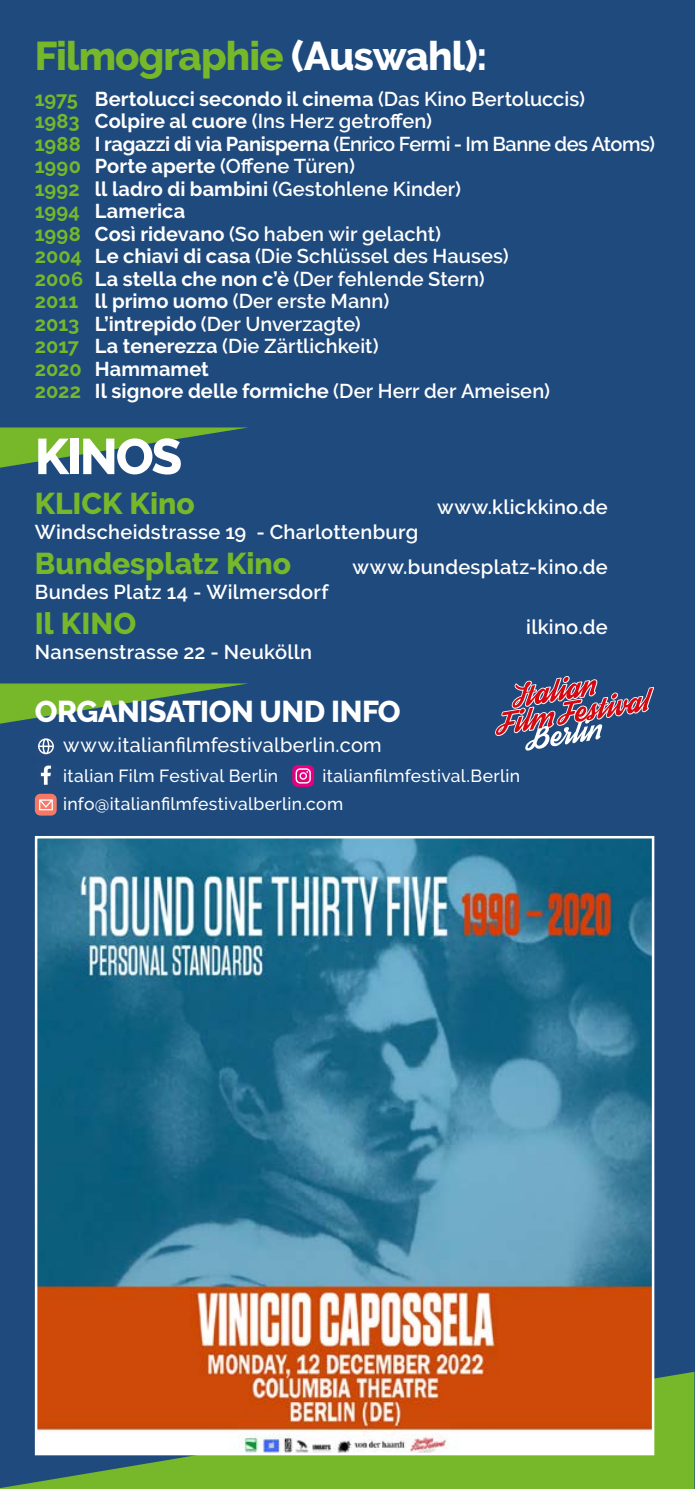
<style>
.page{position:relative;width:695px;height:1489px;background:#fff}
.page>*{position:absolute;margin:0;border:0;box-sizing:border-box;transform-origin:0 0}
.t1{font:800 50px "Raleway";letter-spacing:-.04em;color:#fff}
.t2{font:800 40px "Raleway";letter-spacing:-.02em;color:#76b82a}
.t3{font:800 30px "Raleway";color:#76b82a}
.t4{font:800 30px "Raleway";letter-spacing:-.015em;color:#fff}
.t5{font:600 20px "Raleway";letter-spacing:.005em;color:#fff}
.t6{font:700 20px "Raleway";letter-spacing:.005em;color:#fff}
.t7{font:600 20px "Raleway";letter-spacing:-.025em;color:#fff}
.t8{font:500 20px "Raleway";letter-spacing:.015em;color:#fff}
.t9{font:500 17.5px "Raleway";letter-spacing:.015em;color:#fff}
.s1{color:#fff}
.s2{color:#76b82a}
.s3{font-weight:600}
.s4{font-weight:700;color:#76b82a}
.s5{font-weight:700}
</style>
<div class="page">
<div style="left:0;top:0;width:694px;height:1488px;background:#1f4a7d"></div>
<svg style="left:1px;top:1371px;width:693px;height:117px;fill:#76b82a"></svg>
<svg style="left:495px;top:676px;width:159px;height:75px"></svg>
<img style="left:38px;top:839px;width:613px;height:613px">
<svg style="left:0;top:427px;width:248px;height:40px"></svg>
<svg style="left:0;top:683px;width:248px;height:40px"></svg>
<div style="left:292px;top:765px;width:22px;height:21px;background:#e6007d;border-radius:6px"></div>
<svg style="left:295px;top:768px;width:16px;height:15px"></svg>
<svg style="left:40px;top:765px;width:12px;height:19px"></svg>
<div style="left:35px;top:793px;width:22px;height:22px;background:#f67967;border-radius:6px"></div>
<svg style="left:39px;top:799px;width:14px;height:11px"></svg>
<svg style="left:38px;top:738px;width:16px;height:16px"></svg>
<p class="t2" style="left:35px;top:33px;width:454px">Filmographie <span class="s1">(Auswahl):</span></p>
<p class="t6" style="left:35px;top:87px;width:551px"><span class="s2">1975</span> Bertolucci secondo il cinema <span class="s3">(Das Kino Bertoluccis)</span></p>
<p class="t5" style="left:35px;top:110px;width:399px"><span class="s4">1983</span> <span class="s5">Colpire al cuore</span> (Ins Herz getroffen)</p>
<p class="t7" style="left:35px;top:132px;width:621px"><span class="s4">1988</span> <span class="s5">I ragazzi di via Panisperna</span> (Enrico Fermi - Im Banne des Atoms)</p>
<p class="t5" style="left:35px;top:155px;width:321px"><span class="s4">1990</span> <span class="s5">Porte aperte</span> (Offene Türen)</p>
<p class="t5" style="left:35px;top:177px;width:427px"><span class="s4">1992</span> <span class="s5">ll ladro di bambini</span> (Gestohlene Kinder)</p>
<p class="t6" style="left:35px;top:200px;width:152px"><span class="s2">1994</span> Lamerica</p>
<p class="t5" style="left:35px;top:222px;width:408px"><span class="s4">1998</span> <span class="s5">Così ridevano</span> (So haben wir gelacht)</p>
<p class="t5" style="left:35px;top:245px;width:475px"><span class="s4">2004</span> <span class="s5">Le chiavi di casa</span> (Die Schlüssel des Hauses)</p>
<p class="t5" style="left:35px;top:267px;width:451px"><span class="s4">2006</span> <span class="s5">La stella che non c’è</span> (Der fehlende Stern)</p>
<p class="t5" style="left:35px;top:290px;width:356px"><span class="s4">2011</span> <span class="s5">ll primo uomo</span> (Der erste Mann)</p>
<p class="t5" style="left:35px;top:312px;width:327px"><span class="s4">2013</span> <span class="s5">L’intrepido</span> (Der Unverzagte)</p>
<p class="t5" style="left:35px;top:335px;width:345px"><span class="s4">2017</span> <span class="s5">La tenerezza</span> (Die Zärtlichkeit)</p>
<p class="t6" style="left:35px;top:357px;width:175px"><span class="s2">2020</span> Hammamet</p>
<p class="t6" style="left:35px;top:380px;width:516px"><span class="s2">2022</span> Il signore delle formiche <span class="s3">(Der Herr der Ameisen)</span></p>
<p class="t1" style="left:35px;top:428px;width:149px">KINOS</p>
<p class="t3" style="left:35px;top:486px;width:161px">KLICK Kino</p>
<p class="t5" style="left:437px;top:495px;width:172px">www.klickkino.de</p>
<p class="t5" style="left:35px;top:520px;width:385px">Windscheidstrasse 19 - Charlottenburg</p>
<p class="t3" style="left:35px;top:546px;width:258px">Bundesplatz Kino</p>
<p class="t5" style="left:352px;top:555px;width:257px">www.bundesplatz-kino.de</p>
<p class="t5" style="left:35px;top:580px;width:295px">Bundes Platz 14 - Wilmersdorf</p>
<p class="t3" style="left:35px;top:606px;width:103px">Il KINO</p>
<p class="t5" style="left:526px;top:615px;width:83px">ilkino.de</p>
<p class="t5" style="left:35px;top:640px;width:278px">Nansenstrasse 22 - Neukölln</p>
<p class="t4" style="left:35px;top:694px;width:367px">ORGANISATION UND INFO</p>
<p class="t8" style="left:63px;top:733px;width:320px">www.italianfilmfestivalberlin.com</p>
<p class="t9" style="left:63px;top:766px;width:216px">italian Film Festival Berlin</p>
<p class="t9" style="left:322px;top:766px;width:199px">italianfilmfestival.Berlin</p>
<p class="t9" style="left:63px;top:793px;width:281px">info@italianfilmfestivalberlin.com</p>
</div>
